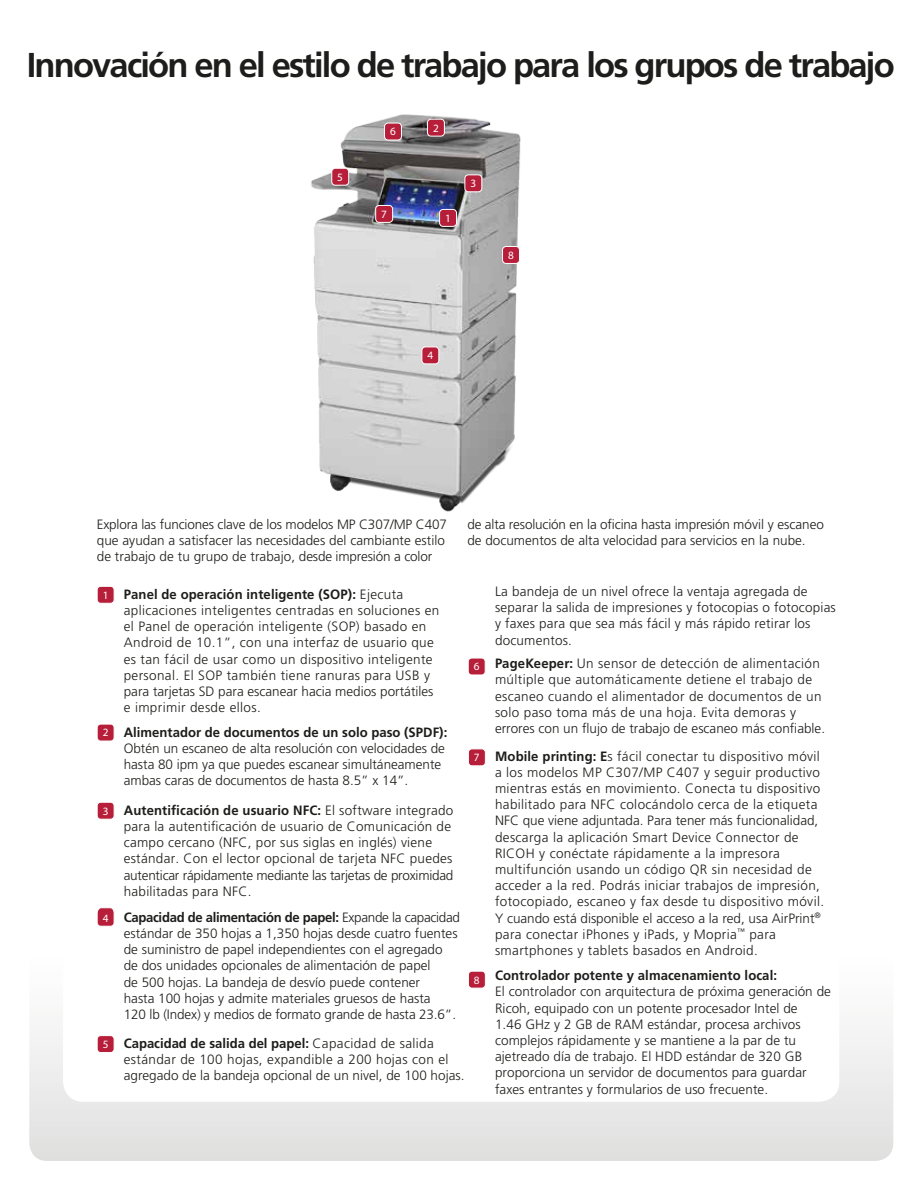
<style>
.page{position:relative;width:918px;height:1188px;background:#fff}
.page>*{position:absolute;margin:0;border:0;box-sizing:border-box;transform-origin:0 0}
.t1{font:700 34.5px "Frutiger LT Std";letter-spacing:-.055em;color:#1d1d1b}
.t2{font:300 13.5px/16.2px "Frutiger LT Std";letter-spacing:.005em;color:#1d1d1b}
.t3{font:300 13.5px/16.2px "Frutiger LT Std";letter-spacing:.025em;color:#1d1d1b}
.t4{font:700 13.5px "Frutiger LT Std";letter-spacing:.005em;color:#1d1d1b}
.t5{font:11.25px "Myriad Pro";color:#fff}
.s1{font-family:"Myriad Pro";font-weight:400;font-size:11.25px;color:#fff}
.s2{font-weight:700}
</style>
<div class="page">
<svg style="left:29px;top:1029px;width:864px;height:132px"></svg>
<div style="left:63px;top:89px;width:776px;height:1013px;background:#fff;border-radius:20px"></div>
<div style="left:97px;top:586px;width:17px;height:17px;background:#b71e3a;border-radius:4px"></div>
<div style="left:97px;top:586px;width:17px;height:18px;border:1px solid #fff;border-radius:4px"></div>
<div style="left:97px;top:724px;width:17px;height:17px;background:#b71e3a;border-radius:4px"></div>
<div style="left:97px;top:724px;width:17px;height:17px;border:1px solid #fff;border-radius:4px"></div>
<div style="left:97px;top:802px;width:17px;height:17px;background:#b71e3a;border-radius:4px"></div>
<div style="left:97px;top:802px;width:17px;height:18px;border:1px solid #fff;border-radius:4px"></div>
<svg style="left:97px;top:907px;width:18px;height:20px"></svg>
<img style="left:311px;top:114px;width:210px;height:398px">
<div style="left:440px;top:209px;width:17px;height:17px;background:#b71e3a;border-radius:4px"></div>
<div style="left:439px;top:209px;width:18px;height:18px;border:1px solid #fff;border-radius:4px"></div>
<div style="left:97px;top:1036px;width:17px;height:17px;background:#b71e3a;border-radius:4px"></div>
<div style="left:97px;top:1035px;width:17px;height:18px;border:1px solid #fff;border-radius:4px"></div>
<div style="left:468px;top:658px;width:17px;height:17px;background:#b71e3a;border-radius:4px"></div>
<div style="left:468px;top:658px;width:18px;height:17px;border:1px solid #fff;border-radius:4px"></div>
<div style="left:468px;top:749px;width:17px;height:17px;background:#b71e3a;border-radius:4px"></div>
<div style="left:468px;top:749px;width:18px;height:17px;border:1px solid #fff;border-radius:4px"></div>
<div style="left:468px;top:971px;width:17px;height:17px;background:#b71e3a;border-radius:4px"></div>
<div style="left:468px;top:971px;width:18px;height:17px;border:1px solid #fff;border-radius:4px"></div>
<div style="left:427px;top:119px;width:17px;height:17px;background:#b71e3a;border-radius:4px"></div>
<div style="left:427px;top:119px;width:18px;height:18px;border:1px solid #fff;border-radius:4px"></div>
<div style="left:385px;top:123px;width:16px;height:17px;background:#b71e3a;border-radius:4px"></div>
<div style="left:384px;top:123px;width:18px;height:17px;border:1px solid #fff;border-radius:4px"></div>
<div style="left:332px;top:168px;width:17px;height:17px;background:#b71e3a;border-radius:4px"></div>
<div style="left:331px;top:168px;width:18px;height:18px;border:1px solid #fff;border-radius:4px"></div>
<div style="left:465px;top:175px;width:17px;height:17px;background:#b71e3a;border-radius:4px"></div>
<div style="left:465px;top:174px;width:17px;height:18px;border:1px solid #fff;border-radius:4px"></div>
<div style="left:422px;top:347px;width:17px;height:17px;background:#b71e3a;border-radius:4px"></div>
<div style="left:422px;top:347px;width:17px;height:17px;border:1px solid #fff;border-radius:4px"></div>
<div style="left:376px;top:205px;width:17px;height:17px;background:#b71e3a;border-radius:4px"></div>
<div style="left:375px;top:205px;width:18px;height:18px;border:1px solid #fff;border-radius:4px"></div>
<div style="left:503px;top:246px;width:16px;height:17px;background:#b71e3a;border-radius:4px"></div>
<div style="left:502px;top:246px;width:18px;height:18px;border:1px solid #fff;border-radius:4px"></div>
<h1 class="t1" style="left:27px;top:45px;width:870px">Innovación en el estilo de trabajo para los grupos de trabajo</h1>
<p class="t5" style="left:337px;top:170px;width:7px">5</p>
<p class="t5" style="left:390px;top:125px;width:7px">6</p>
<p class="t5" style="left:381px;top:207px;width:7px">7</p>
<p class="t5" style="left:433px;top:121px;width:7px">2</p>
<p class="t5" style="left:445px;top:211px;width:7px">1</p>
<p class="t5" style="left:470px;top:177px;width:7px">3</p>
<p class="t5" style="left:508px;top:248px;width:7px">8</p>
<p class="t5" style="left:427px;top:349px;width:7px">4</p>
<p class="t2" style="left:97px;top:516px;width:352px">Explora las funciones clave de los modelos MP C307/MP C407 que ayudan a satisfacer las necesidades del cambiante estilo de trabajo de tu grupo de trabajo, desde impresión a color</p>
<p class="t2" style="left:467px;top:516px;width:358px">de alta resolución en la oficina hasta impresión móvil y escaneo de documentos de alta velocidad para servicios en la nube.</p>
<p class="t3" style="left:124px;top:586px;width:317px;text-indent:-21px"><span class="s1">1</span> <span class="s2">Panel de operación inteligente (SOP):</span> Ejecuta aplicaciones inteligentes centradas en soluciones en el Panel de operación inteligente (SOP) basado en Android de 10.1”, con una interfaz de usuario que es tan fácil de usar como un dispositivo inteligente personal. El SOP también tiene ranuras para USB y para tarjetas SD para escanear hacia medios portátiles e imprimir desde ellos.</p>
<p class="t2" style="left:124px;top:724px;width:325px;text-indent:-21px"><span class="s1">2</span> <span class="s2">Alimentador de documentos de un solo paso (SPDF):<br></span>Obtén un escaneo de alta resolución con velocidades de hasta 80 ipm ya que puedes escanear simultáneamente ambas caras de documentos de hasta 8.5” x 14”.</p>
<p class="t2" style="left:124px;top:802px;width:331px;text-indent:-21px"><span class="s1">3</span> <span class="s2">Autentificación de usuario NFC:</span> El software integrado para la autentificación de usuario de Comunicación de campo cercano (NFC, por sus siglas en inglés) viene estándar. Con el lector opcional de tarjeta NFC puedes autenticar rápidamente mediante las tarjetas de proximidad habilitadas para NFC.</p>
<p class="t2" style="left:124px;top:909px;width:338px;text-indent:-21px"><span class="s1">4</span> <span class="s2">Capacidad de alimentación de papel:</span> Expande la capacidad estándar de 350 hojas a 1,350 hojas desde cuatro fuentes de suministro de papel independientes con el agregado de dos unidades opcionales de alimentación de papel<br>de 500 hojas. La bandeja de desvío puede contener<br>hasta 100 hojas y admite materiales gruesos de hasta<br>120 lb (Index) y medios de formato grande de hasta 23.6”.</p>
<p class="t2" style="left:124px;top:1035px;width:342px"><span class="s2">Capacidad de salida del papel:</span> Capacidad de salida estándar de 100 hojas, expandible a 200 hojas con el agregado de la bandeja opcional de un nivel, de 100 hojas.</p>
<p class="t5" style="left:103px;top:1037px;width:7px">5</p>
<p class="t5" style="left:474px;top:660px;width:7px">6</p>
<p class="t5" style="left:474px;top:751px;width:7px">7</p>
<p class="t5" style="left:474px;top:973px;width:7px">8</p>
<p class="t2" style="left:495px;top:584px;width:342px">La bandeja de un nivel ofrece la ventaja agregada de separar la salida de impresiones y fotocopias o fotocopias y faxes para que sea más fácil y más rápido retirar los documentos.</p>
<p class="t3" style="left:495px;top:656px;width:332px"><span class="s2">PageKeeper:</span> Un sensor de detección de alimentación múltiple que automáticamente detiene el trabajo de escaneo cuando el alimentador de documentos de un solo paso toma más de una hoja. Evita demoras y errores con un flujo de trabajo de escaneo más confiable.</p>
<p class="t3" style="left:495px;top:748px;width:331px"><span class="s2">Mobile printing: E</span>s fácil conectar tu dispositivo móvil a los modelos MP C307/MP C407 y seguir productivo mientras estás en movimiento. Conecta tu dispositivo habilitado para NFC colocándolo cerca de la etiqueta NFC que viene adjuntada. Para tener más funcionalidad, descarga la aplicación Smart Device Connector de RICOH y conéctate rápidamente a la impresora multifunción usando un código QR sin necesidad de acceder a la red. Podrás iniciar trabajos de impresión, fotocopiado, escaneo y fax desde tu dispositivo móvil.<br>Y cuando está disponible el acceso a la red, usa AirPrint<sup>® </sup>para conectar iPhones y iPads, y Mopria<sup>™</sup> para smartphones y tablets basados en Android.</p>
<p class="t4" style="left:495px;top:968px;width:284px">Controlador potente y almacenamiento local:</p>
<p class="t2" style="left:495px;top:984px;width:338px">El controlador con arquitectura de próxima generación de Ricoh, equipado con un potente procesador Intel de<br>1.46 GHz y 2 GB de RAM estándar, procesa archivos complejos rápidamente y se mantiene a la par de tu ajetreado día de trabajo. El HDD estándar de 320 GB proporciona un servidor de documentos para guardar faxes entrantes y formularios de uso frecuente.</p>
</div>
